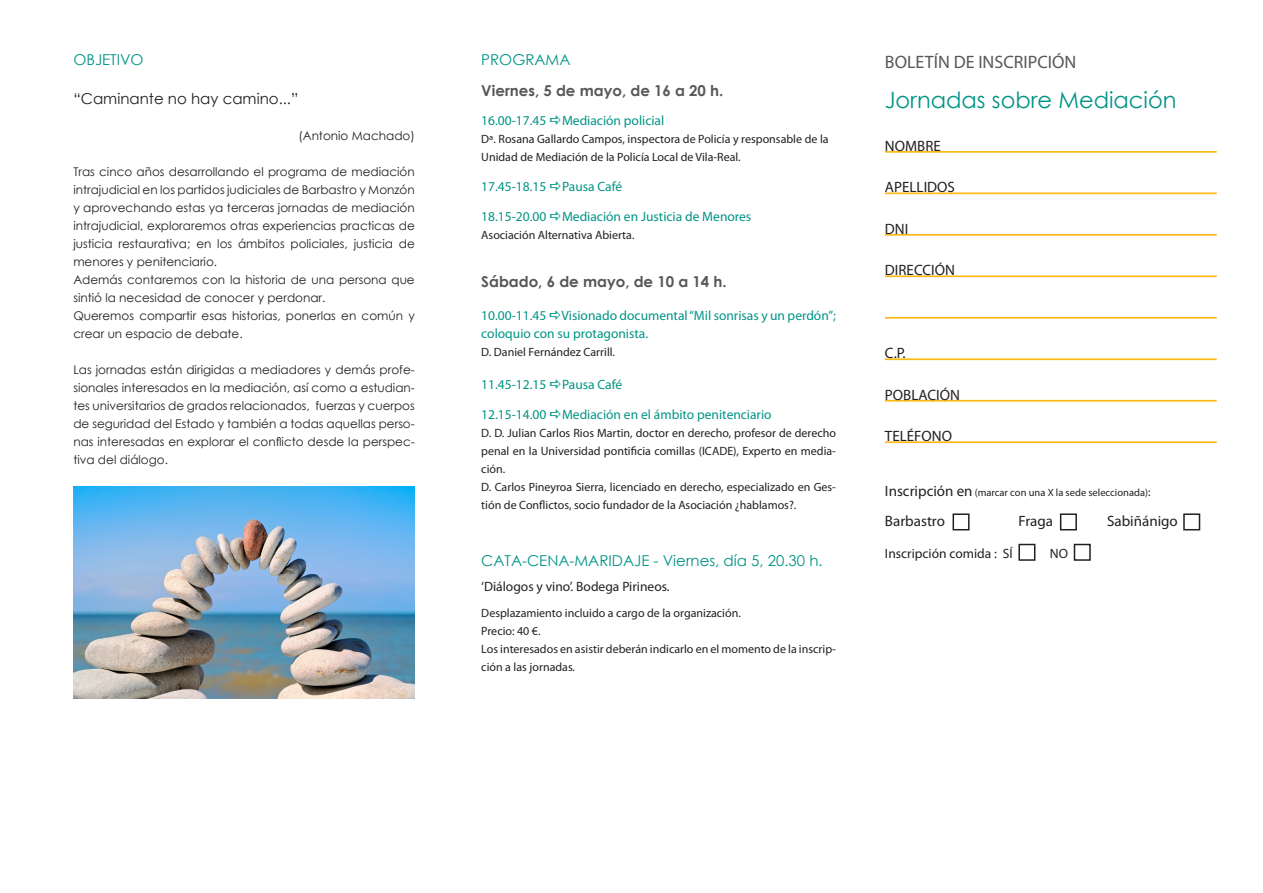
<style>
.page{position:relative;width:1263px;height:893px;background:#fff}
.page>*{position:absolute;margin:0;border:0;box-sizing:border-box;transform-origin:0 0}
.t1{font:22.5px "Century Gothic";color:#009486}
.t2{font:18px "Myriad Pro";color:#57585a}
.t3{font:15px "Myriad Pro";color:#231f20}
.titulo-1{font:15px "Century Gothic";color:#009486}
.t4{font:700 15px "Century Gothic";color:#57585a}
.t5{font:15px "Century Gothic";color:#231f20}
.t6{font:13.5px/18px "Myriad Pro";color:#009486}
.t7{font:13.5px "Myriad Pro";color:#231f20}
.t8{font:12px/18px "Century Gothic";color:#231f20;text-align:justify}
.t9{font:12px/18px "Myriad Pro";color:#231f20}
.t10{font:10.5px "Myriad Pro";color:#231f20}
.s1{font-size:15px}
.s2{font-size:12px}
</style>
<div class="page">
<hr style="left:885px;top:151px;width:332px;height:2px;background:#fcb814">
<hr style="left:885px;top:192px;width:332px;height:2px;background:#fcb814">
<hr style="left:885px;top:234px;width:332px;height:2px;background:#fcb814">
<hr style="left:885px;top:275px;width:332px;height:2px;background:#fcb814">
<hr style="left:885px;top:317px;width:332px;height:2px;background:#fcb814">
<hr style="left:885px;top:358px;width:332px;height:2px;background:#fcb814">
<hr style="left:885px;top:400px;width:332px;height:2px;background:#fcb814">
<hr style="left:885px;top:441px;width:332px;height:2px;background:#fcb814">
<div style="left:952px;top:513px;width:17px;height:17px;background:#fff;border:2px solid #231f20"></div>
<div style="left:1060px;top:513px;width:17px;height:17px;background:#fff;border:2px solid #231f20"></div>
<div style="left:1183px;top:513px;width:17px;height:17px;background:#fff;border:2px solid #231f20"></div>
<div style="left:1018px;top:544px;width:17px;height:17px;background:#fff;border:2px solid #231f20"></div>
<div style="left:1074px;top:544px;width:17px;height:17px;background:#fff;border:2px solid #231f20"></div>
<img style="left:73px;top:487px;width:342px;height:211px">
<p class="titulo-1" style="left:73px;top:49px;width:72px">OBJETIVO</p>
<p class="t5" style="left:73px;top:88px;width:226px">“Caminante no hay camino...”</p>
<p class="t8" style="left:298px;top:127px;width:118px">(Antonio Machado)</p>
<p class="t8" style="left:73px;top:163px;width:343px">Tras cinco años desarrollando el programa de mediación intrajudicial en los partidos judiciales de Barbastro y Monzón y aprovechando estas ya terceras jornadas de mediación intrajudicial, exploraremos otras experiencias practicas de justicia restaurativa; en los ámbitos policiales, justicia de menores y penitenciario.</p>
<p class="t8" style="left:73px;top:271px;width:343px">Además contaremos con la historia de una persona que sintió la necesidad de conocer y perdonar.</p>
<p class="t8" style="left:73px;top:307px;width:343px">Queremos compartir esas historias, ponerlas en común y crear un espacio de debate.</p>
<p class="t8" style="left:73px;top:361px;width:343px">Las jornadas están dirigidas a mediadores y demás profe&shy;sionales interesados en la mediación, así como a estudian&shy;tes universitarios de grados relacionados, fuerzas y cuerpos de seguridad del Estado y también a todas aquellas perso&shy;nas interesadas en explorar el conflicto desde la perspec&shy;tiva del diálogo.</p>
<p class="titulo-1" style="left:481px;top:49px;width:91px">PROGRAMA</p>
<p class="t4" style="left:481px;top:79px;width:244px">Viernes, 5 de mayo, de 16 a 20 h.</p>
<p class="t6" style="left:481px;top:111px;width:184px">16.00-17.45 Mediación policial</p>
<p class="t9" style="left:481px;top:129px;width:349px">Dª. Rosana Gallardo Campos, inspectora de Policía y responsable de la<br>Unidad de Mediación de la Policía Local de Vila-Real.</p>
<p class="t6" style="left:481px;top:177px;width:142px">17.45-18.15 Pausa Café</p>
<p class="t6" style="left:481px;top:207px;width:271px">18.15-20.00 Mediación en Justicia de Menores</p>
<p class="t9" style="left:481px;top:225px;width:155px">Asociación Alternativa Abierta.</p>
<p class="t4" style="left:481px;top:270px;width:247px">Sábado, 6 de mayo, de 10 a 14 h.</p>
<p class="t6" style="left:481px;top:306px;width:356px">10.00-11.45 Visionado documental “Mil sonrisas y un perdón”; coloquio con su protagonista.</p>
<p class="t9" style="left:481px;top:342px;width:135px">D. Daniel Fernández Carrill.</p>
<p class="t6" style="left:481px;top:375px;width:142px">11.45-12.15 Pausa Café</p>
<p class="t6" style="left:481px;top:405px;width:292px">12.15-14.00 Mediación en el ámbito penitenciario</p>
<p class="t9" style="left:481px;top:423px;width:356px;text-align:justify">D. D. Julian Carlos Rios Martin, doctor en derecho, profesor de derecho penal en la Universidad pontificia comillas (ICADE), Experto en media&shy;ción.</p>
<p class="t9" style="left:481px;top:477px;width:356px">D. Carlos Pineyroa Sierra, licenciado en derecho, especializado en Ges&shy;tión de Conflictos, socio fundador de la Asociación ¿hablamos?.</p>
<p class="titulo-1" style="left:481px;top:550px;width:343px">CATA-CENA-MARIDAJE - Viernes, día 5, 20.30 h.</p>
<p class="t7" style="left:481px;top:578px;width:190px">‘Diálogos y vino’. Bodega Pirineos.</p>
<p class="t9" style="left:481px;top:603px;width:261px">Desplazamiento incluido a cargo de la organización.</p>
<p class="t9" style="left:481px;top:621px;width:61px">Precio: 40 €.</p>
<p class="t9" style="left:481px;top:639px;width:356px">Los interesados en asistir deberán indicarlo en el momento de la inscrip&shy;ción a las jornadas.</p>
<p class="t2" style="left:885px;top:50px;width:193px">BOLETÍN DE INSCRIPCIÓN</p>
<p class="t1" style="left:885px;top:84px;width:293px">Jornadas sobre Mediación</p>
<p class="t3" style="left:885px;top:137px;width:57px">NOMBRE</p>
<p class="t3" style="left:885px;top:178px;width:72px">APELLIDOS</p>
<p class="t3" style="left:885px;top:220px;width:25px">DNI</p>
<p class="t3" style="left:885px;top:261px;width:71px">DIRECCIÓN</p>
<p class="t3" style="left:885px;top:344px;width:22px">C.P.</p>
<p class="t3" style="left:885px;top:386px;width:76px">POBLACIÓN</p>
<p class="t3" style="left:885px;top:427px;width:69px">TELÉFONO</p>
<p class="t10" style="left:885px;top:486px;width:267px"><span class="s1">Inscripción en</span> (marcar con una X la sede seleccionada)<span class="s2">:</span></p>
<p class="t3" style="left:885px;top:512px;width:61px">Barbastro</p>
<p class="t3" style="left:1018px;top:512px;width:36px">Fraga</p>
<p class="t3" style="left:1107px;top:512px;width:72px">Sabiñánigo</p>
<p class="t7" style="left:885px;top:545px;width:129px">Inscripción comida : SÍ</p>
<p class="t7" style="left:1050px;top:545px;width:20px">NO</p>
</div>
